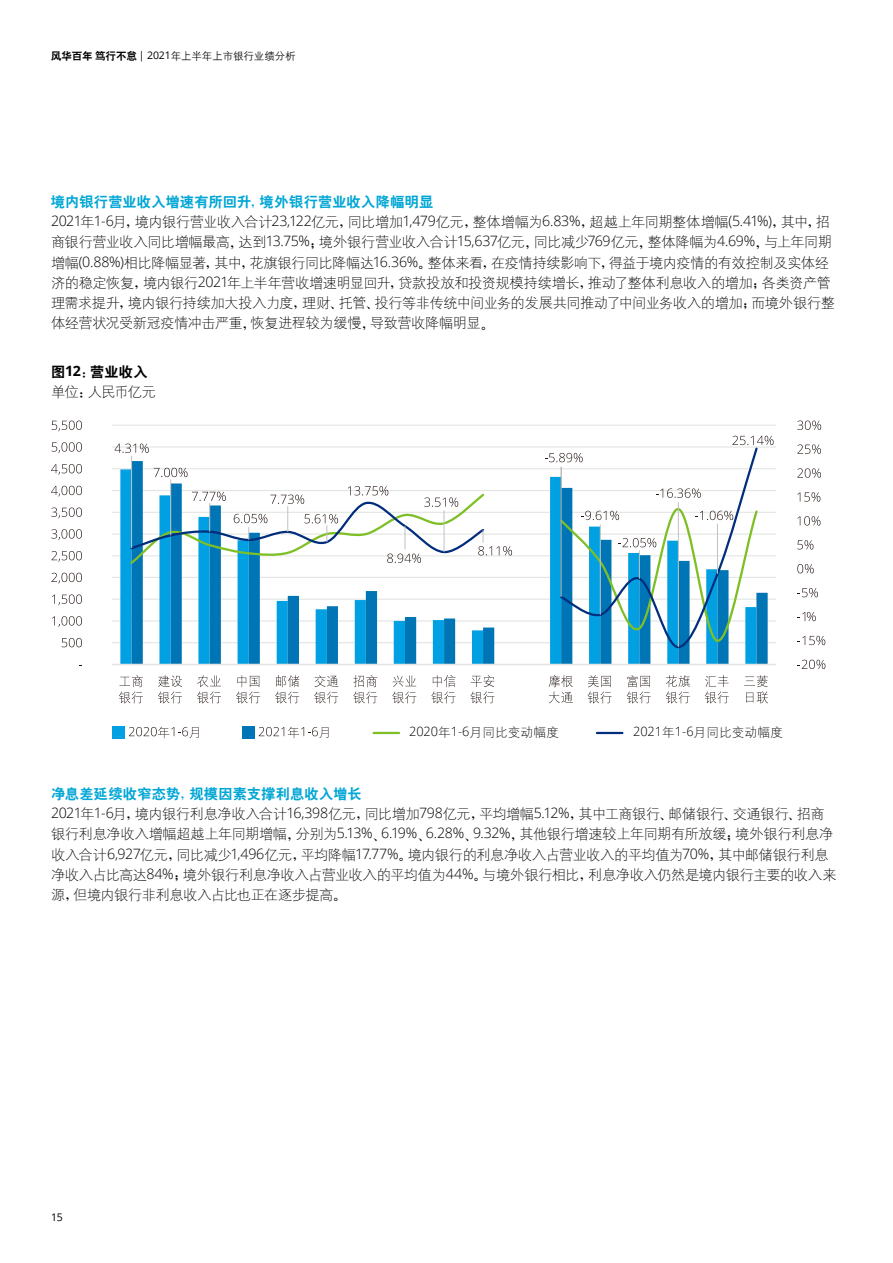
<style>
.page{position:relative;width:893px;height:1263px;background:#fff}
.page>*{position:absolute;margin:0;border:0;box-sizing:border-box;transform-origin:0 0}
.t1{font:14.25px/20.2px "H Yg 1 gj";letter-spacing:-.035em;color:#000}
.t2{font:14.25px "H Yb 2 gj";letter-spacing:.015em;color:#00a6d5}
.t3{font:14.25px "H Yb 2 gj";color:#000}
.t4{font:12.75px "H Yg 1 gj";color:#000}
.t5{font:10.5px "H Yg 2 gj";letter-spacing:-.01em;color:#000}
.t6{font:10.5px "Open Sans";color:#000}
.s1{font-family:"H Yb 2 gj"}
.s2{font-family:"Open Sans"}
.s3{font-family:"H Ya 6 gj"}
.s4{font-family:"Open Sans";font-weight:300}
.s5{font-family:"Open Sans";font-weight:700}
</style>
<div class="page">
<div style="left:112px;top:726px;width:13px;height:13px;background:#00a0e2"></div>
<div style="left:242px;top:726px;width:12px;height:13px;background:#0075b5"></div>
<svg style="left:129px;top:727px;width:70px;height:11px"></svg>
<svg style="left:259px;top:727px;width:69px;height:11px"></svg>
<hr style="left:112px;top:642px;width:664px;height:1px;background:#e2e5e2">
<hr style="left:112px;top:620px;width:664px;height:1px;background:#e2e5e2">
<hr style="left:112px;top:599px;width:664px;height:1px;background:#e2e5e2">
<hr style="left:112px;top:577px;width:664px;height:1px;background:#e2e5e2">
<hr style="left:112px;top:555px;width:664px;height:1px;background:#e2e5e2">
<hr style="left:112px;top:533px;width:664px;height:2px;background:#e2e5e2">
<hr style="left:112px;top:512px;width:664px;height:1px;background:#e2e5e2">
<hr style="left:112px;top:490px;width:664px;height:1px;background:#e2e5e2">
<hr style="left:112px;top:468px;width:664px;height:1px;background:#e2e5e2">
<hr style="left:112px;top:446px;width:664px;height:2px;background:#e2e5e2">
<hr style="left:112px;top:425px;width:664px;height:1px;background:#e2e5e2">
<svg style="left:132px;top:533px;width:636px;height:131px"></svg>
<hr style="left:112px;top:664px;width:664px;height:1px;background:#e2e5e2">
<svg style="left:129px;top:446px;width:630px;height:202px"></svg>
<hr style="left:131px;top:456px;width:1px;height:92px;background:#c1c1c1">
<hr style="left:170px;top:480px;width:1px;height:55px;background:#c1c1c1">
<hr style="left:444px;top:510px;width:1px;height:42px;background:#c1c1c1">
<hr style="left:561px;top:467px;width:1px;height:130px;background:#a5a5a5">
<hr style="left:600px;top:524px;width:1px;height:91px;background:#c1c1c1">
<hr style="left:678px;top:502px;width:1px;height:145px;background:#c1c1c1">
<hr style="left:717px;top:524px;width:1px;height:50px;background:#c1c1c1">
<svg style="left:115px;top:444px;width:34px;height:9px"></svg>
<svg style="left:154px;top:468px;width:34px;height:9px"></svg>
<svg style="left:192px;top:492px;width:34px;height:40px"></svg>
<svg style="left:234px;top:495px;width:104px;height:47px"></svg>
<svg style="left:348px;top:486px;width:40px;height:9px"></svg>
<svg style="left:387px;top:526px;width:34px;height:37px"></svg>
<svg style="left:424px;top:497px;width:34px;height:10px"></svg>
<svg style="left:478px;top:530px;width:34px;height:25px"></svg>
<svg style="left:545px;top:453px;width:38px;height:9px"></svg>
<svg style="left:581px;top:511px;width:38px;height:9px"></svg>
<svg style="left:618px;top:538px;width:38px;height:41px"></svg>
<svg style="left:656px;top:488px;width:45px;height:10px"></svg>
<svg style="left:695px;top:511px;width:38px;height:9px"></svg>
<svg style="left:732px;top:436px;width:41px;height:9px"></svg>
<svg style="left:797px;top:660px;width:28px;height:9px"></svg>
<svg style="left:797px;top:636px;width:28px;height:9px"></svg>
<svg style="left:797px;top:612px;width:19px;height:9px"></svg>
<svg style="left:797px;top:588px;width:21px;height:9px"></svg>
<svg style="left:797px;top:564px;width:17px;height:9px"></svg>
<svg style="left:797px;top:540px;width:16px;height:9px"></svg>
<svg style="left:797px;top:516px;width:23px;height:10px"></svg>
<svg style="left:797px;top:492px;width:23px;height:10px"></svg>
<svg style="left:797px;top:468px;width:24px;height:10px"></svg>
<svg style="left:797px;top:444px;width:24px;height:10px"></svg>
<svg style="left:797px;top:421px;width:24px;height:9px"></svg>
<svg style="left:62px;top:638px;width:20px;height:9px"></svg>
<svg style="left:52px;top:616px;width:30px;height:11px"></svg>
<svg style="left:52px;top:594px;width:30px;height:11px"></svg>
<svg style="left:51px;top:573px;width:31px;height:11px"></svg>
<svg style="left:51px;top:551px;width:31px;height:11px"></svg>
<svg style="left:51px;top:529px;width:31px;height:11px"></svg>
<svg style="left:51px;top:507px;width:31px;height:11px"></svg>
<svg style="left:51px;top:486px;width:31px;height:11px"></svg>
<svg style="left:51px;top:464px;width:31px;height:11px"></svg>
<svg style="left:52px;top:442px;width:30px;height:11px"></svg>
<svg style="left:52px;top:421px;width:30px;height:10px"></svg>
<svg style="left:119px;top:675px;width:24px;height:28px"></svg>
<svg style="left:158px;top:675px;width:24px;height:28px"></svg>
<svg style="left:197px;top:675px;width:24px;height:28px"></svg>
<svg style="left:236px;top:675px;width:24px;height:28px"></svg>
<svg style="left:275px;top:675px;width:24px;height:28px"></svg>
<svg style="left:314px;top:675px;width:24px;height:28px"></svg>
<svg style="left:353px;top:675px;width:24px;height:28px"></svg>
<svg style="left:392px;top:676px;width:24px;height:27px"></svg>
<svg style="left:431px;top:675px;width:25px;height:28px"></svg>
<svg style="left:470px;top:675px;width:24px;height:28px"></svg>
<svg style="left:548px;top:675px;width:25px;height:28px"></svg>
<svg style="left:588px;top:675px;width:24px;height:28px"></svg>
<svg style="left:627px;top:675px;width:24px;height:28px"></svg>
<svg style="left:666px;top:675px;width:24px;height:28px"></svg>
<svg style="left:705px;top:675px;width:24px;height:28px"></svg>
<svg style="left:744px;top:675px;width:24px;height:28px"></svg>
<hr style="left:374px;top:732px;width:25px;height:2px;background:#7fbf26">
<hr style="left:597px;top:732px;width:25px;height:2px;background:#002d7c">
<p class="t5" style="left:51px;top:51px;width:246px"><span class="s1">风华百年笃行不怠</span> <span class="s2">| 2021</span>年上半年上市银行业绩分析</p>
<p class="t2" style="left:51px;top:194px;width:384px">境内银行营业收入增速有所回升<span class="s3">，</span>境外银行营业收入降幅明显</p>
<p class="t1" style="left:51px;top:212px;width:785px"><span class="s4">2021</span>年<span class="s4">1-6</span>月<span class="s3">，</span>境内银行营业收入合计<span class="s4">23,122</span>亿元<span class="s3">，</span>同比增加<span class="s4">1,479</span>亿元<span class="s3">，</span>整体增幅为<span class="s4">6.83%</span><span class="s3">，</span>超越上年同期整体增幅<span class="s4">(5.41%)</span><span class="s3">，</span>其中<span class="s3">，</span>招商银行营业收入同比增幅最高<span class="s3">，</span>达到<span class="s4">13.75%</span><span class="s3">；</span>境外银行营业收入合计<span class="s4">15,637</span>亿元<span class="s3">，</span>同比减少<span class="s4">769</span>亿元<span class="s3">，</span>整体降幅为<span class="s4">4.69%</span><span class="s3">，</span>与上年同期增幅<span class="s4">(0.88%)</span>相比降幅显著<span class="s3">，</span>其中<span class="s3">，</span>花旗银行同比降幅达<span class="s4">16.36%</span><span class="s3">。</span>整体来看<span class="s3">，</span>在疫情持续影响下<span class="s3">，</span>得益于境内疫情的有效控制及实体经济的稳定恢复<span class="s3">，</span>境内银行<span class="s4">2021</span>年上半年营收增速明显回升<span class="s3">，</span>贷款投放和投资规模持续增长<span class="s3">，</span>推动了整体利息收入的增加<span class="s3">；</span>各类资产管理需求提升<span class="s3">，</span>境内银行持续加大投入力度<span class="s3">，</span>理财<span class="s3">、</span>托管<span class="s3">、</span>投行等非传统中间业务的发展共同推动了中间业务收入的增加<span class="s3">；</span>而境外银行整体经营状况受新冠疫情冲击严重<span class="s3">，</span>恢复进程较为缓慢<span class="s3">，</span>导致营收降幅明显<span class="s3">。</span></p>
<p class="t3" style="left:51px;top:364px;width:98px">图<span class="s5">12</span><span class="s3">：</span>营业收入</p>
<p class="t1" style="left:51px;top:381px;width:106px">单位<span class="s3">：</span>人民币亿元</p>
<p class="t4" style="left:409px;top:726px;width:151px"><span class="s4">2020</span>年<span class="s4">1-6</span>月同比变动幅度</p>
<p class="t4" style="left:633px;top:726px;width:151px"><span class="s4">2021</span>年<span class="s4">1-6</span>月同比变动幅度</p>
<p class="t2" style="left:51px;top:786px;width:312px">净息差延续收窄态势<span class="s3">，</span>规模因素支撑利息收入增长</p>
<p class="t1" style="left:51px;top:804px;width:787px"><span class="s4">2021</span>年<span class="s4">1-6</span>月<span class="s3">，</span>境内银行利息净收入合计<span class="s4">16,398</span>亿元<span class="s3">，</span>同比增加<span class="s4">798</span>亿元<span class="s3">，</span>平均增幅<span class="s4">5.12%</span><span class="s3">，</span>其中工商银行<span class="s3">、</span>邮储银行<span class="s3">、</span>交通银行<span class="s3">、</span>招商银行利息净收入增幅超越上年同期增幅<span class="s3">，</span>分别为<span class="s4">5.13%</span><span class="s3">、</span><span class="s4">6.19%</span><span class="s3">、</span><span class="s4">6.28%</span><span class="s3">、</span><span class="s4">9.32%</span><span class="s3">，</span>其他银行增速较上年同期有所放缓<span class="s3">；</span>境外银行利息净收入合计<span class="s4">6,927</span>亿元<span class="s3">，</span>同比减少<span class="s4">1,496</span>亿元<span class="s3">，</span>平均降幅<span class="s4">17.77%</span><span class="s3">。</span>境内银行的利息净收入占营业收入的平均值为<span class="s4">70%</span><span class="s3">，</span>其中邮储银行利息净收入占比高达<span class="s4">84%</span><span class="s3">；</span>境外银行利息净收入占营业收入的平均值为<span class="s4">44%</span><span class="s3">。</span>与境外银行相比<span class="s3">，</span>利息净收入仍然是境内银行主要的收入来源<span class="s3">，</span>但境内银行非利息收入占比也正在逐步提高<span class="s3">。</span></p>
<p class="t6" style="left:51px;top:1210px;width:13px">15</p>
</div>
